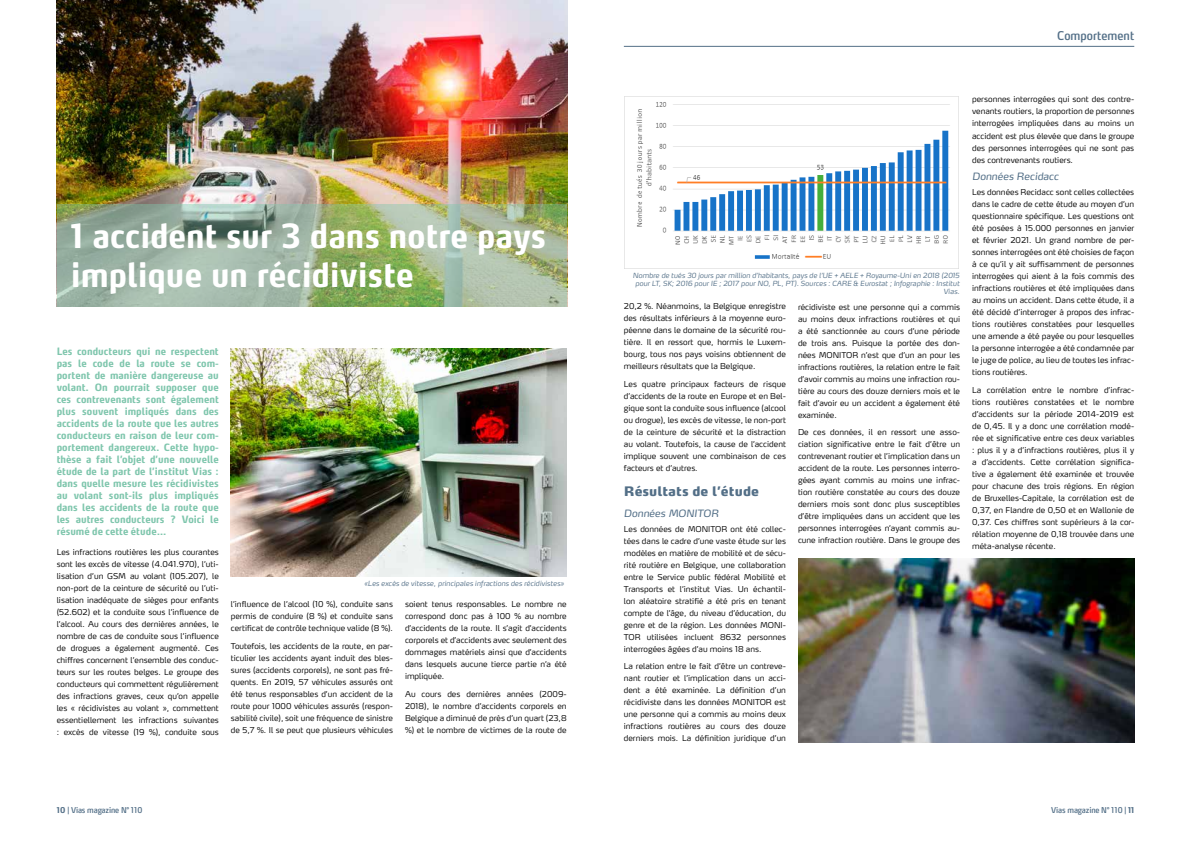
<style>
.page{position:relative;width:1191px;height:842px;background:#fff}
.page>*{position:absolute;margin:0;border:0;box-sizing:border-box;transform-origin:0 0}
.t1{font:700 condensed 33px/39px "Max OT";color:#fff}
.t2{font:900 13px "Max OT";color:#536f87}
.t3{font:condensed 12px "Max OT";color:#536f87}
.t4{font:700 condensed 10px/12px "Max OT";color:#7fc6ad;text-align:justify}
.t5{font:italic 10px "Max OT";color:#536f87}
.t6{font:300 8px/12px "Max OT";color:#000;text-align:justify}
.t7{font:condensed 8px "Max OT";letter-spacing:-.015em;color:#536f87}
.t8{font:italic 300 7px/8px "Max OT";color:#536f87;text-align:right}
.s1{font-weight:700}
</style>
<div class="page">
<hr style="left:56px;top:46px;width:510px;height:1px;background:#536f87">
<img style="left:57px;top:0;width:510px;height:306px">
<svg style="left:57px;top:204px;width:509px;height:102px;background:#9bb291"></svg>
<hr style="left:624px;top:46px;width:510px;height:1px;background:#536f87">
<img style="left:624px;top:96px;width:334px;height:172px">
<img style="left:231px;top:349px;width:335px;height:227px">
<img style="left:798px;top:558px;width:336px;height:185px">
<h1 class="t1" style="left:71px;top:216px;width:477px">1 accident sur 3 dans notre pays implique un récidiviste</h1>
<p class="t4" style="left:57px;top:345px;width:164px">Les conducteurs qui ne respectent pas le code de la route se com&shy;portent de manière dangereuse au volant. On pourrait supposer que ces contrevenants sont également plus souvent impliqués dans des accidents de la route que les autres conducteurs en raison de leur com&shy;portement dangereux. Cette hypo&shy;thèse a fait l’objet d’une nouvelle étude de la part de l’institut Vias : dans quelle mesure les récidivistes au volant sont-ils plus impliqués dans les accidents de la route que les autres conducteurs ? Voici le résumé de cette étude…</p>
<p class="t6" style="left:57px;top:546px;width:164px">Les infractions routières les plus courantes sont les excès de vitesse (4.041.970), l’uti&shy;lisation d’un GSM au volant (105.207), le non-port de la ceinture de sécurité ou l’uti&shy;lisation inadéquate de sièges pour enfants (52.602) et la conduite sous l’influence de l’alcool. Au cours des dernières années, le nombre de cas de conduite sous l’influence de drogues a également augmenté. Ces chiffres concernent l’ensemble des conduc&shy;teurs sur les routes belges. Le groupe des conducteurs qui commettent régulièrement des infractions graves, ceux qu’on appelle les « récidivistes au volant », commettent essentiellement les infractions suivantes : excès de vitesse (19 %), conduite sous</p>
<p class="t8" style="left:364px;top:579px;width:201px">«Les excès de vitesse, principales infractions des récidivistes»</p>
<p class="t6" style="left:231px;top:598px;width:164px">l’influence de l’alcool (10 %), conduite sans permis de conduire (8 %) et conduite sans certificat de contrôle technique valide (8 %).</p>
<p class="t6" style="left:231px;top:640px;width:164px">Toutefois, les accidents de la route, en par&shy;ticulier les accidents ayant induit des bles&shy;sures (accidents corporels), ne sont pas fré&shy;quents. En 2019, 57 véhicules assurés ont été tenus responsables d’un accident de la route pour 1000 véhicules assurés (respon&shy;sabilité civile), soit une fréquence de sinistre de 5,7 %. Il se peut que plusieurs véhicules</p>
<p class="t6" style="left:405px;top:598px;width:163px">soient tenus responsables. Le nombre ne correspond donc pas à 100 % au nombre d’accidents de la route. Il s’agit d’accidents corporels et d’accidents avec seulement des dommages matériels ainsi que d’accidents dans lesquels aucune tierce partie n’a été impliquée.</p>
<p class="t6" style="left:405px;top:688px;width:163px">Au cours des dernières années (2009- 2018), le nombre d’accidents corporels en Belgique a diminué de près d’un quart (23,8 %) et le nombre de victimes de la route de</p>
<h3 class="t3" style="left:1057px;top:28px;width:79px">Comportement</h3>
<p class="t8" style="left:633px;top:272px;width:328px">Nombre de tués 30 jours par million d’habitants, pays de l’UE + AELE + Royaume-Uni en 2018 (2015 pour LT, SK; 2016 pour IE ; 2017 pour NO, PL, PT). Sources : CARE &amp; Eurostat ; Infographie : Institut<br>Vias.</p>
<p class="t6" style="left:624px;top:300px;width:164px">20,2 %. Néanmoins, la Belgique enregistre des résultats inférieurs à la moyenne euro&shy;péenne dans le domaine de la sécurité rou&shy;tière. Il en ressort que, hormis le Luxem&shy;bourg, tous nos pays voisins obtiennent de meilleurs résultats que la Belgique.</p>
<p class="t6" style="left:624px;top:378px;width:164px">Les quatre principaux facteurs de risque d’accidents de la route en Europe et en Bel&shy;gique sont la conduite sous influence (alcool ou drogue), les excès de vitesse, le non-port de la ceinture de sécurité et la distraction au volant. Toutefois, la cause de l’accident implique souvent une combinaison de ces facteurs et d’autres.</p>
<h2 class="t2" style="left:624px;top:483px;width:137px">Résultats de l’étude</h2>
<p class="t5" style="left:624px;top:506px;width:96px">Données MONITOR</p>
<p class="t6" style="left:624px;top:523px;width:164px">Les données de MONITOR ont été collec&shy;tées dans le cadre d’une vaste étude sur les modèles en matière de mobilité et de sécu&shy;rité routière en Belgique, une collaboration entre le Service public fédéral Mobilité et Transports et l’institut Vias. Un échantil&shy;lon aléatoire stratifié a été pris en tenant compte de l’âge, du niveau d’éducation, du genre et de la région. Les données MONI-TOR utilisées incluent 8632 personnes interrogées âgées d’au moins 18 ans.</p>
<p class="t6" style="left:624px;top:660px;width:164px">La relation entre le fait d’être un contreve&shy;nant routier et l’implication dans un acci&shy;dent a été examinée. La définition d’un récidiviste dans les données MONITOR est une personne qui a commis au moins deux infractions routières au cours des douze derniers mois. La définition juridique d’un</p>
<p class="t6" style="left:798px;top:300px;width:164px">récidiviste est une personne qui a commis au moins deux infractions routières et qui a été sanctionnée au cours d’une période de trois ans. Puisque la portée des don&shy;nées MONITOR n’est que d’un an pour les infractions routières, la relation entre le fait d’avoir commis au moins une infraction rou&shy;tière au cours des douze derniers mois et le fait d’avoir eu un accident a également été examinée.</p>
<p class="t6" style="left:798px;top:426px;width:164px">De ces données, il en ressort une asso&shy;ciation significative entre le fait d’être un contrevenant routier et l’implication dans un accident de la route. Les personnes interro&shy;gées ayant commis au moins une infrac&shy;tion routière constatée au cours des douze derniers mois sont donc plus susceptibles d’être impliquées dans un accident que les personnes interrogées n’ayant commis au&shy;cune infraction routière. Dans le groupe des</p>
<p class="t6" style="left:972px;top:93px;width:164px">personnes interrogées qui sont des contre&shy;venants routiers, la proportion de personnes interrogées impliquées dans au moins un accident est plus élevée que dans le groupe des personnes interrogées qui ne sont pas des contrevenants routiers.</p>
<p class="t5" style="left:972px;top:170px;width:88px">Données Recidacc</p>
<p class="t6" style="left:972px;top:186px;width:164px">Les données Recidacc sont celles collectées dans le cadre de cette étude au moyen d’un questionnaire spécifique. Les questions ont été posées à 15.000 personnes en janvier et février 2021. Un grand nombre de per&shy;sonnes interrogées ont été choisies de façon à ce qu’il y ait suffisamment de personnes interrogées qui aient à la fois commis des infractions routières et été impliquées dans au moins un accident. Dans cette étude, il a été décidé d’interroger à propos des infrac&shy;tions routières constatées pour lesquelles une amende a été payée ou pour lesquelles la personne interrogée a été condamnée par le juge de police, au lieu de toutes les infrac&shy;tions routières.</p>
<p class="t6" style="left:972px;top:384px;width:164px">La corrélation entre le nombre d’infrac&shy;tions routières constatées et le nombre d’accidents sur la période 2014-2019 est de 0,45. Il y a donc une corrélation modé&shy;rée et significative entre ces deux variables : plus il y a d’infractions routières, plus il y a d’accidents. Cette corrélation significa&shy;tive a également été examinée et trouvée pour chacune des trois régions. En région de Bruxelles-Capitale, la corrélation est de 0,37, en Flandre de 0,50 et en Wallonie de 0,37. Ces chiffres sont supérieurs à la cor&shy;rélation moyenne de 0,18 trouvée dans une méta-analyse récente.</p>
<p class="t7" style="left:57px;top:805px;width:87px"><span class="s1">10</span> | Vias magazine N° 110</p>
<p class="t7" style="left:1051px;top:805px;width:84px">Vias magazine N° 110 | <span class="s1">11</span></p>
</div>
